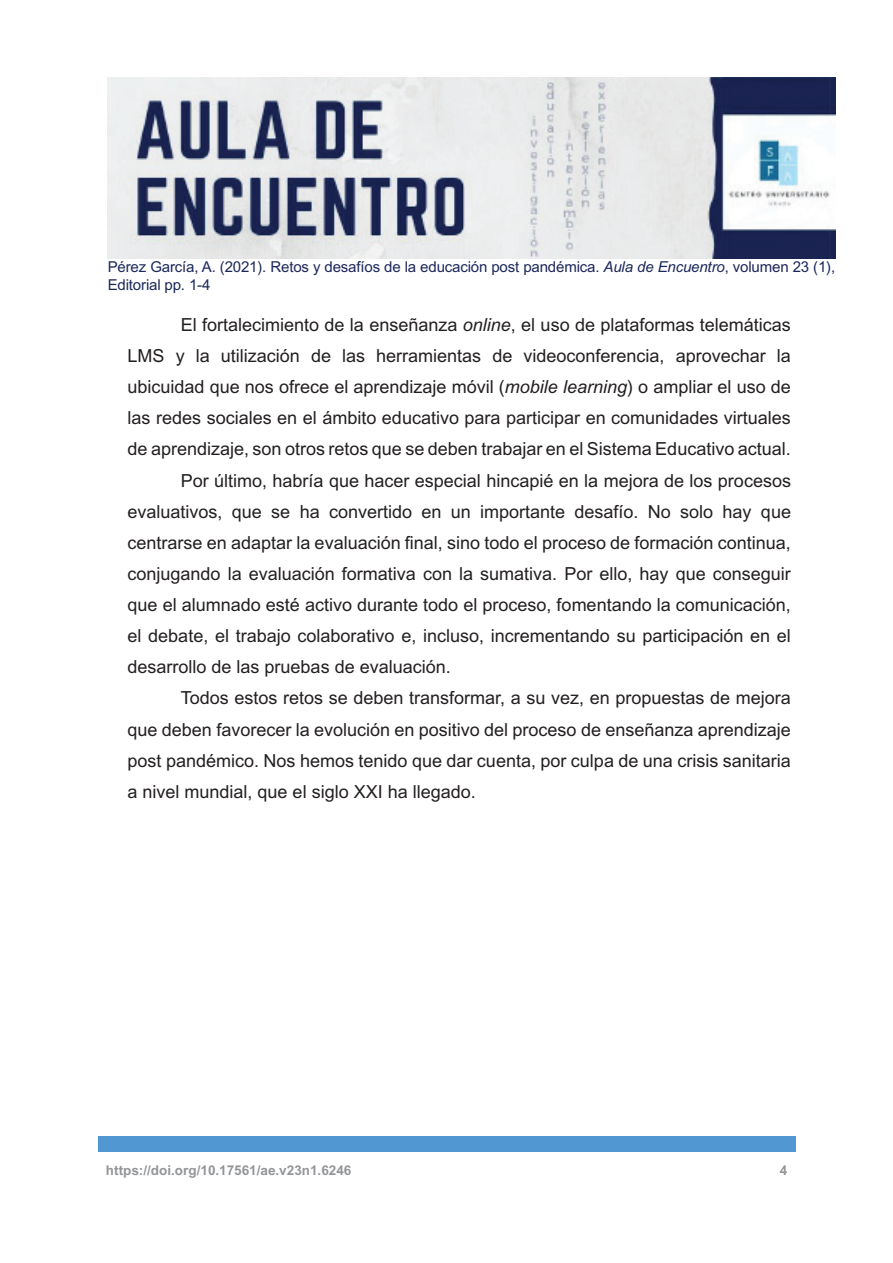
<style>
.page{position:relative;width:893px;height:1263px;background:#fff}
.page>*{position:absolute;margin:0;border:0;box-sizing:border-box;transform-origin:0 0}
.t1{font:18px "Arial MT Std";color:#231f20}
.t2{font:15px/18px "Arial MT Std";letter-spacing:-.01em;color:#1c275a}
.t3{font:700 13.5px "Arial MT Std";color:#939598}
.s1{font-style:italic}
</style>
<div class="page">
<img style="left:108px;top:77px;width:727px;height:182px">
<div style="left:98px;top:1136px;width:697px;height:16px;background:#5198d2"></div>
<p class="t2" style="left:108px;top:258px;width:729px">Pérez García, A. (2021). Retos y desafíos de la educación post pandémica. <span class="s1">Aula de Encuentro</span>, volumen 23 (1),<br>Editorial pp. 1-4</p>
<p class="t1" style="left:181px;top:314px;width:612px">El fortalecimiento de la enseñanza <span class="s1">online</span> , el uso de plataformas telemáticas</p>
<p class="t1" style="left:128px;top:345px;width:665px">LMS y la utilización de las herramientas de videoconferencia, aprovechar la</p>
<p class="t1" style="left:128px;top:377px;width:665px">ubicuidad que nos ofrece el aprendizaje móvil ( <span class="s1">mobile learning</span> ) o ampliar el uso de</p>
<p class="t1" style="left:128px;top:408px;width:665px">las redes sociales en el ámbito educativo para participar en comunidades virtuales</p>
<p class="t1" style="left:128px;top:439px;width:665px">de aprendizaje, son otros retos que se deben trabajar en el Sistema Educativo actual.</p>
<p class="t1" style="left:181px;top:470px;width:612px">Por último, habría que hacer especial hincapié en la mejora de los procesos</p>
<p class="t1" style="left:128px;top:501px;width:665px">evaluativos, que se ha convertido en un importante desafío. No solo hay que</p>
<p class="t1" style="left:128px;top:532px;width:665px">centrarse en adaptar la evaluación final, sino todo el proceso de formación continua,</p>
<p class="t1" style="left:128px;top:563px;width:665px">conjugando la evaluación formativa con la sumativa. Por ello, hay que conseguir</p>
<p class="t1" style="left:128px;top:594px;width:665px">que el alumnado esté activo durante todo el proceso, fomentando la comunicación,</p>
<p class="t1" style="left:128px;top:626px;width:665px">el debate, el trabajo colaborativo e, incluso, incrementando su participación en el</p>
<p class="t1" style="left:128px;top:657px;width:325px">desarrollo de las pruebas de evaluación.</p>
<p class="t1" style="left:181px;top:688px;width:612px">Todos estos retos se deben transformar, a su vez, en propuestas de mejora</p>
<p class="t1" style="left:128px;top:719px;width:665px">que deben favorecer la evolución en positivo del proceso de enseñanza aprendizaje</p>
<p class="t1" style="left:128px;top:750px;width:665px">post pandémico. Nos hemos tenido que dar cuenta, por culpa de una crisis sanitaria</p>
<p class="t1" style="left:128px;top:781px;width:350px">a nivel mundial, que el siglo XXI ha llegado.</p>
<p class="t3" style="left:106px;top:1162px;width:247px">https://doi.org/10.17561/ae.v23n1.6246</p>
<p class="t3" style="left:780px;top:1162px;width:9px">4</p>
</div>
